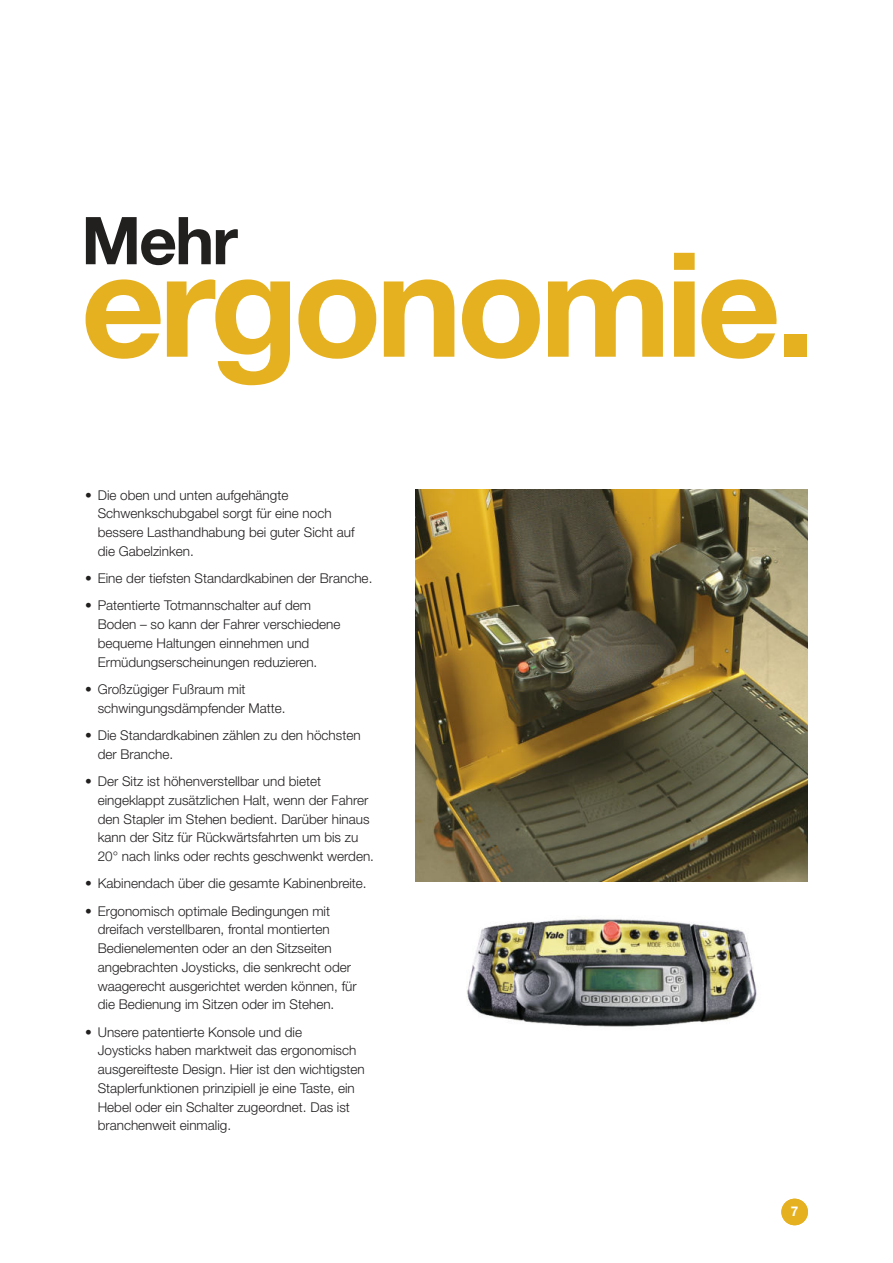
<style>
.page{position:relative;width:893px;height:1263px;background:#fff}
.page>*{position:absolute;margin:0;border:0;box-sizing:border-box;transform-origin:0 0}
.t1{font:700 145.5px "Helvetica Neue";letter-spacing:-.04em;color:#e6b121}
.t2{font:700 66px "Helvetica Neue";color:#221f1f}
.t3{font:300 13.5px/18.8px "Helvetica Neue";color:#221f1f}
.t4{font:700 13.5px "Helvetica Neue";color:#fff}
</style>
<div class="page">
<img style="left:415px;top:489px;width:393px;height:393px">
<img style="left:466px;top:919px;width:291px;height:108px">
<div style="left:781px;top:1199px;width:27px;height:26px;background:#e6b121;border-radius:50%"></div>
<h2 class="t2" style="left:81px;top:216px;width:158px">Mehr</h2>
<h1 class="t1" style="left:81px;top:250px;width:736px">ergonomie.</h1>
<p class="t3" style="left:98px;top:487px;width:258px;text-indent:-13px">• Die oben und unten aufgehängte Schwenkschubgabel sorgt für eine noch bessere Lasthandhabung bei guter Sicht auf die Gabelzinken.</p>
<p class="t3" style="left:85px;top:570px;width:289px">• Eine der tiefsten Standardkabinen der Branche.</p>
<p class="t3" style="left:98px;top:597px;width:244px;text-indent:-13px">• Patentierte Totmannschalter auf dem Boden – so kann der Fahrer verschiedene bequeme Haltungen einnehmen und Ermüdungserscheinungen reduzieren.</p>
<p class="t3" style="left:98px;top:681px;width:189px;text-indent:-13px">• Großzügiger Fußraum mit schwingungsdämpfender Matte.</p>
<p class="t3" style="left:98px;top:727px;width:264px;text-indent:-13px">• Die Standardkabinen zählen zu den höchsten der Branche.</p>
<p class="t3" style="left:98px;top:773px;width:278px;text-indent:-13px">• Der Sitz ist höhenverstellbar und bietet eingeklappt zusätzlichen Halt, wenn der Fahrer den Stapler im Stehen bedient. Darüber hinaus kann der Sitz für Rückwärtsfahrten um bis zu 20° nach links oder rechts geschwenkt werden.</p>
<p class="t3" style="left:85px;top:875px;width:283px">• Kabinendach über die gesamte Kabinenbreite.</p>
<p class="t3" style="left:98px;top:903px;width:260px;text-indent:-13px">• Ergonomisch optimale Bedingungen mit dreifach verstellbaren, frontal montierten Bedienelementen oder an den Sitzseiten angebrachten Joysticks, die senkrecht oder waagerecht ausgerichtet werden können, für die Bedienung im Sitzen oder im Stehen.</p>
<p class="t3" style="left:98px;top:1024px;width:269px;text-indent:-13px">• Unsere patentierte Konsole und die<br>Joysticks haben marktweit das ergonomisch ausgereifteste Design. Hier ist den wichtigsten Staplerfunktionen prinzipiell je eine Taste, ein Hebel oder ein Schalter zugeordnet. Das ist branchenweit einmalig.</p>
<p class="t4" style="left:791px;top:1206px;width:9px">7</p>
</div>
